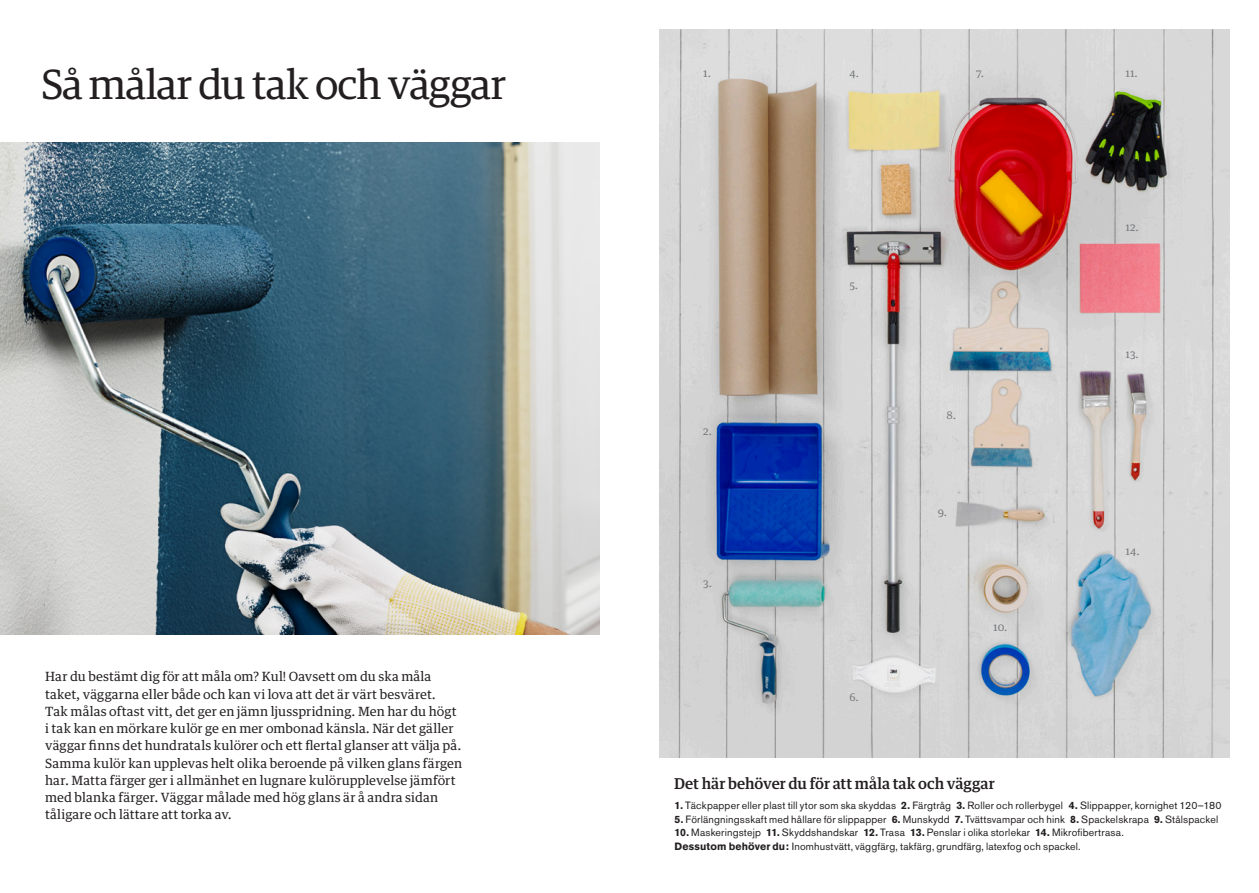
<style>
.page{position:relative;width:1259px;height:893px;background:#fff}
.page>*{position:absolute;margin:0;border:0;box-sizing:border-box;transform-origin:0 0}
.Rubrik{font:42px "Guardian Egyp";letter-spacing:-.005em;color:#231f20}
.Mellanrubrik_2{font:500 15px "Guardian Text Egyp";color:#231f20}
.Brödtext{font:12.75px/17.2px "Guardian Text Egyp";letter-spacing:.005em;color:#231f20}
.Det_här_behöver_du{font:10.5px "Akzidenz Grotesk BE";letter-spacing:.015em;color:#231f20}
.Siffror_Verktyg{font:10.5px "Guardian Text Egyp";color:#76787b}
.s1{font-weight:700}
</style>
<div class="page">
<img style="left:0;top:142px;width:600px;height:493px">
<img style="left:659px;top:30px;width:570px;height:727px">
<p class="Rubrik" style="left:41px;top:56px;width:466px">Så målar du tak och väggar</p>
<p class="Brödtext" style="left:45px;top:667px;width:419px">Har du bestämt dig för att måla om? Kul! Oavsett om du ska måla taket, väggarna eller både och kan vi lova att det är värt besväret.<br>Tak målas oftast vitt, det ger en jämn ljusspridning. Men har du högt i tak kan en mörkare kulör ge en mer ombonad känsla. När det gäller väggar finns det hundratals kulörer och ett flertal glanser att välja på.<br>Samma kulör kan upplevas helt olika beroende på vilken glans färgen har. Matta färger ger i allmänhet en lugnare kulörupplevelse jämfört med blanka färger. Väggar målade med hög glans är å andra sidan tåligare och lättare att torka av.</p>
<p class="Siffror_Verktyg" style="left:703px;top:65px;width:9px">1.</p>
<p class="Siffror_Verktyg" style="left:703px;top:422px;width:10px">2.</p>
<p class="Siffror_Verktyg" style="left:703px;top:575px;width:10px">3.</p>
<p class="Siffror_Verktyg" style="left:849px;top:65px;width:11px">4.</p>
<p class="Siffror_Verktyg" style="left:976px;top:65px;width:10px">7.</p>
<p class="Siffror_Verktyg" style="left:849px;top:276px;width:10px">5.</p>
<p class="Siffror_Verktyg" style="left:849px;top:688px;width:11px">6.</p>
<p class="Siffror_Verktyg" style="left:946px;top:406px;width:11px">8.</p>
<p class="Siffror_Verktyg" style="left:938px;top:504px;width:11px">9.</p>
<p class="Siffror_Verktyg" style="left:993px;top:619px;width:16px">10.</p>
<p class="Siffror_Verktyg" style="left:1125px;top:65px;width:14px">11.</p>
<p class="Siffror_Verktyg" style="left:1125px;top:219px;width:15px">12.</p>
<p class="Siffror_Verktyg" style="left:1125px;top:346px;width:15px">13.</p>
<p class="Siffror_Verktyg" style="left:1125px;top:542px;width:16px">14.</p>
<p class="Mellanrubrik_2" style="left:674px;top:772px;width:322px">Det här behöver du för att måla tak och väggar</p>
<p class="Det_här_behöver_du" style="left:674px;top:799px;width:548px"><span class="s1">1.</span> Täckpapper eller plast till ytor som ska skyddas <span class="s1">2.</span> Färgtråg <span class="s1">3.</span> Roller och rollerbygel <span class="s1">4.</span> Slippapper, kornighet 120–180</p>
<p class="Det_här_behöver_du" style="left:674px;top:813px;width:545px"><span class="s1">5.</span> Förlängningsskaft med hållare för slippapper <span class="s1">6.</span> Munskydd <span class="s1">7.</span> Tvättsvampar och hink <span class="s1">8.</span> Spackelskrapa <span class="s1">9.</span> Stålspackel</p>
<p class="Det_här_behöver_du" style="left:674px;top:826px;width:451px"><span class="s1">10.</span> Maskeringstejp <span class="s1">11.</span> Skyddshandskar <span class="s1">12.</span> Trasa <span class="s1">13.</span> Penslar i olika storlekar <span class="s1">14.</span> Mikrofibertrasa.</p>
<p class="Det_här_behöver_du" style="left:674px;top:840px;width:408px"><span class="s1">Dessutom behöver du:</span> Inomhustvätt, väggfärg, takfärg, grundfärg, latexfog och spackel.</p>
</div>
